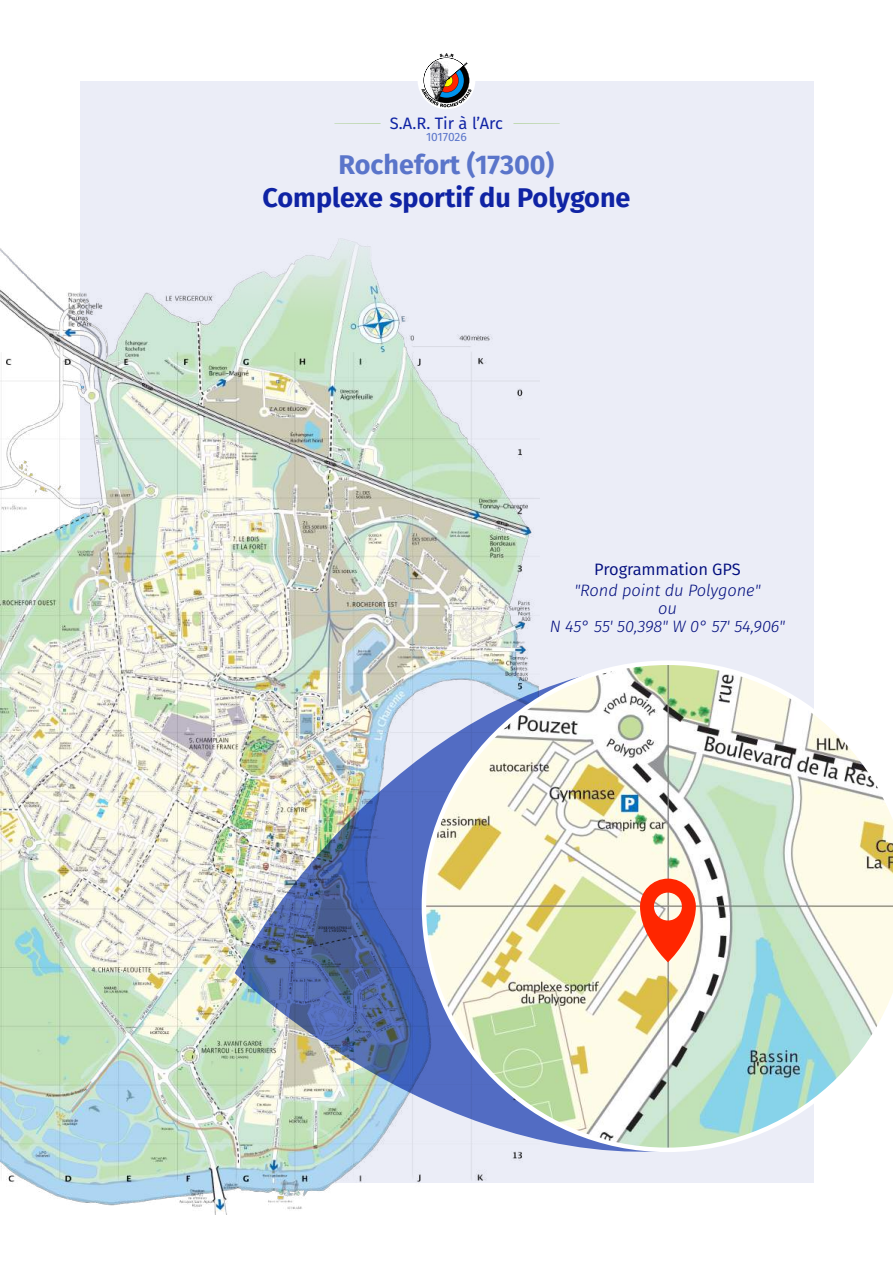
<style>
.page{position:relative;width:893px;height:1263px;background:#fff}
.page>*{position:absolute;margin:0;border:0;box-sizing:border-box;transform-origin:0 0}
.t1{font:700 27px "Fira Sans";color:#0f23a4}
.t2{font:700 27px "Fira Sans";color:#5a75ca}
.t3{font:italic 300 16.5px/18px "Fira Sans";letter-spacing:-.005em;color:#010d7e;text-align:center}
.t4{font:16.5px "Fira Sans";letter-spacing:-.005em;color:#010d7e}
.t5{font:16.5px "Fira Sans";color:#0f23a4}
.t6{font:12px "Fira Sans";letter-spacing:-.005em;color:#5a75ca}
</style>
<div class="page">
<div style="left:81px;top:81px;width:733px;height:1101px;background:#ebedf7"></div>
<svg style="left:513px;top:123px;width:47px;height:1px"></svg>
<svg style="left:334px;top:123px;width:47px;height:1px"></svg>
<div style="left:418px;top:51px;width:57px;height:58px;background:#fff;border-radius:50%"></div>
<svg style="left:421px;top:53px;width:50px;height:54px"></svg>
<img style="left:0;top:238px;width:539px;height:976px">
<img style="left:235px;top:645px;width:579px;height:541px">
<svg style="left:422px;top:660px;width:471px;height:492px"></svg>
<svg style="left:640px;top:879px;width:56px;height:83px;background:#fa7d60"></svg>
<p class="t5" style="left:390px;top:113px;width:115px">S.A.R. Tir à l’Arc</p>
<p class="t6" style="left:426px;top:129px;width:42px">1017026</p>
<h1 class="t2" style="left:339px;top:148px;width:217px">Rochefort (17300)</h1>
<h1 class="t1" style="left:262px;top:181px;width:370px">Complexe sportif du Polygone</h1>
<p class="t4" style="left:594px;top:559px;width:148px">Programmation GPS</p>
<p class="t3" style="left:550px;top:581px;width:237px">"Rond point du Polygone"<br>ou<br>N 45° 55' 50,398" W 0° 57' 54,906"</p>
</div>
